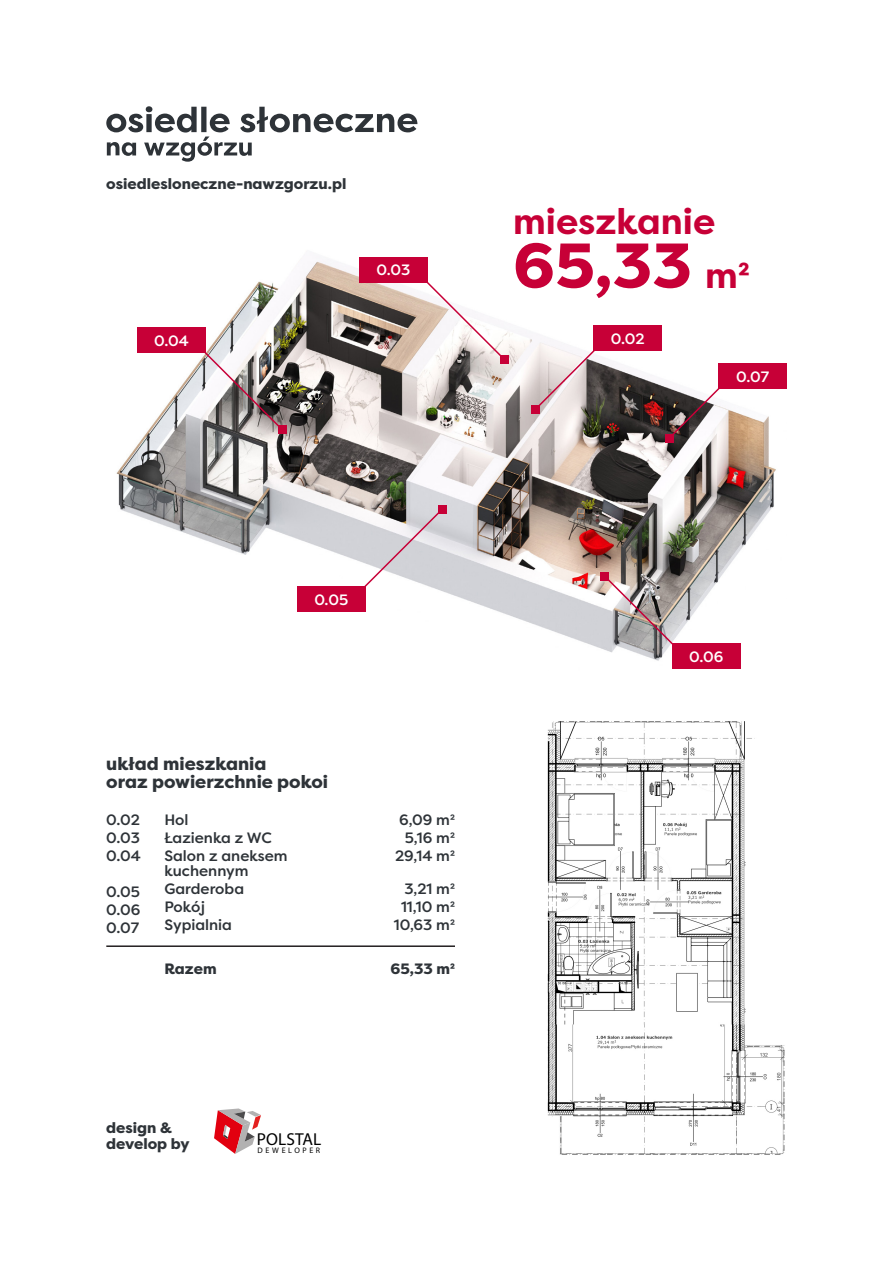
<style>
.page{position:relative;width:893px;height:1263px;background:#fff}
.page>*{position:absolute;margin:0;border:0;box-sizing:border-box;transform-origin:0 0}
.t1{font:800 63px "Filson Pro";color:#c70037}
.t2{font:700 36px "Filson Pro";color:#c70037}
.t3{font:800 18px "Filson Pro";color:#2e3338}
.t4{font:17.25px "Myriad Pro";color:#000}
.t5{font:500 15px/15px "Filson Pro";color:#2e3338}
.t6{font:800 15px "Filson Pro";color:#2e3338}
.t7{font:500 15px "Filson Pro";color:#fff}
.t8{font:7.95px "Myriad Pro";letter-spacing:.33em;color:#000}
.s1{font-weight:700;font-size:36px}
</style>
<div class="page">
<img style="left:116px;top:257px;width:660px;height:412px">
<svg style="left:106px;top:106px;width:311px;height:56px"></svg>
<svg style="left:214px;top:1108px;width:47px;height:46px"></svg>
<div style="left:672px;top:644px;width:68px;height:25px;background:#c70037"></div>
<div style="left:594px;top:325px;width:68px;height:26px;background:#c70037"></div>
<div style="left:137px;top:327px;width:69px;height:26px;background:#c70037"></div>
<div style="left:359px;top:257px;width:68px;height:25px;background:#c70037"></div>
<div style="left:297px;top:586px;width:68px;height:26px;background:#c70037"></div>
<div style="left:438px;top:505px;width:8px;height:8px;background:#c70037"></div>
<div style="left:665px;top:434px;width:9px;height:8px;background:#c70037"></div>
<div style="left:531px;top:405px;width:8px;height:9px;background:#c70037"></div>
<div style="left:601px;top:572px;width:8px;height:8px;background:#c70037"></div>
<div style="left:278px;top:426px;width:9px;height:8px;background:#c70037"></div>
<div style="left:500px;top:355px;width:9px;height:9px;background:#c70037"></div>
<div style="left:719px;top:363px;width:68px;height:26px;background:#c70037"></div>
<svg style="left:362px;top:511px;width:79px;height:79px"></svg>
<svg style="left:671px;top:379px;width:58px;height:57px"></svg>
<svg style="left:537px;top:340px;width:68px;height:68px"></svg>
<svg style="left:606px;top:578px;width:69px;height:68px;background:#ada3a3"></svg>
<svg style="left:202px;top:349px;width:79px;height:79px"></svg>
<svg style="left:424px;top:279px;width:79px;height:79px"></svg>
<img style="left:547px;top:721px;width:238px;height:434px">
<hr style="left:106px;top:945px;width:349px;height:2px;background:#231f20">
<p class="t6" style="left:106px;top:175px;width:242px">osiedlesloneczne-nawzgorzu.pl</p>
<p class="t7" style="left:376px;top:260px;width:35px">0.03</p>
<p class="t2" style="left:513px;top:198px;width:204px">mieszkanie</p>
<p class="t1" style="left:513px;top:226px;width:238px">65,33 <span class="s1">m2</span></p>
<p class="t7" style="left:154px;top:330px;width:36px">0.04</p>
<p class="t7" style="left:611px;top:328px;width:35px">0.02</p>
<p class="t7" style="left:736px;top:366px;width:34px">0.07</p>
<p class="t7" style="left:314px;top:589px;width:35px">0.05</p>
<p class="t3" style="left:106px;top:753px;width:162px">układ mieszkania</p>
<p class="t3" style="left:106px;top:771px;width:223px">oraz powierzchnie pokoi</p>
<p class="t5" style="left:106px;top:812px;width:35px">0.02</p>
<p class="t5" style="left:106px;top:830px;width:35px">0.03</p>
<p class="t5" style="left:106px;top:848px;width:36px">0.04</p>
<p class="t5" style="left:106px;top:884px;width:35px">0.05</p>
<p class="t5" style="left:106px;top:902px;width:36px">0.06</p>
<p class="t5" style="left:106px;top:920px;width:34px">0.07</p>
<p class="t5" style="left:164px;top:812px;width:26px">Hol</p>
<p class="t5" style="left:164px;top:830px;width:109px">Łazienka z WC</p>
<p class="t5" style="left:164px;top:848px;width:125px">Salon z aneksem kuchennym</p>
<p class="t5" style="left:164px;top:881px;width:81px">Garderoba</p>
<p class="t5" style="left:164px;top:899px;width:42px">Pokój</p>
<p class="t5" style="left:164px;top:917px;width:69px">Sypialnia</p>
<p class="t6" style="left:164px;top:959px;width:54px">Razem</p>
<p class="t6" style="left:106px;top:1118px;width:67px">design &amp;</p>
<p class="t6" style="left:106px;top:1134px;width:85px">develop by</p>
<p class="t4" style="left:257px;top:1128px;width:66px">POLSTAL</p>
<p class="t8" style="left:258px;top:1146px;width:64px">DEWELOPER</p>
<p class="t5" style="left:399px;top:812px;width:57px">6,09 m2</p>
<p class="t5" style="left:405px;top:830px;width:52px">5,16 m2</p>
<p class="t5" style="left:395px;top:848px;width:61px">29,14 m2</p>
<p class="t5" style="left:404px;top:881px;width:52px">3,21 m2</p>
<p class="t5" style="left:401px;top:899px;width:55px">11,10 m2</p>
<p class="t5" style="left:394px;top:917px;width:63px">10,63 m2</p>
<p class="t6" style="left:390px;top:959px;width:66px">65,33 m2</p>
<p class="t7" style="left:689px;top:646px;width:36px">0.06</p>
</div>
